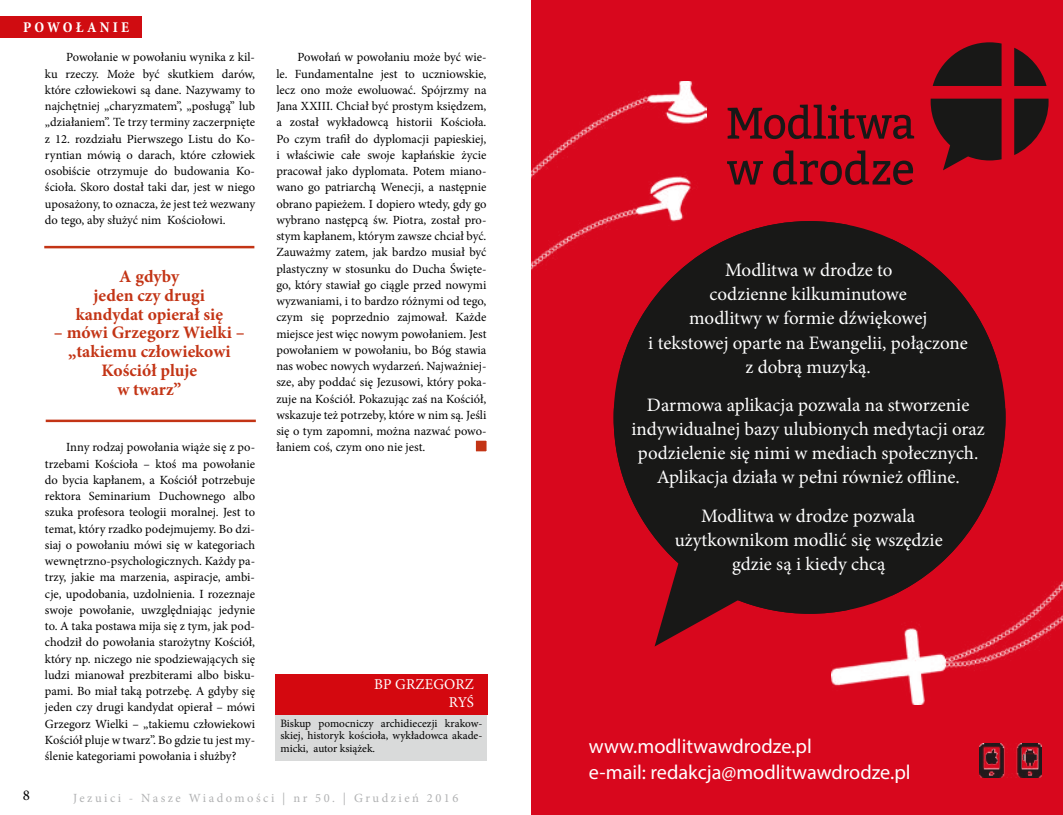
<style>
.page{position:relative;width:1063px;height:815px;background:#fff}
.page>*{position:absolute;margin:0;border:0;box-sizing:border-box;transform-origin:0 0}
.t1{font:20.25px/26.6px "Myriad Pro";color:#fff}
.t2{font:19px/24.1px "Minion Pro";color:#fff;text-align:center}
.t3{font:700 17.5px/18.8px "Minion Pro";color:#c33415;text-align:center}
.t4{font:15px/18px "Minion Pro";letter-spacing:-.005em;color:#fff;text-align:center}
.t5{font:700 condensed 15px "Minion Pro";letter-spacing:.21em;color:#fff}
.t6{font:15px "Minion Pro";color:#000}
.t7{font:12.5px/16.2px "Minion Pro";color:#000;text-align:justify}
.t8{font:12.5px "Minion Pro";letter-spacing:.2em;color:#b1b2b3}
.t9{font:11.25px/12.5px "Minion Pro";color:#000;text-align:justify}
</style>
<div class="page">
<div style="left:0;top:16px;width:142px;height:22px;background:#d00c11"></div>
<div style="left:275px;top:706px;width:212px;height:54px;background:#d9dada"></div>
<div style="left:275px;top:674px;width:213px;height:40px;background:#d4080f"></div>
<hr style="left:44px;top:246px;width:210px;height:2px;background:#c33415">
<hr style="left:46px;top:420px;width:210px;height:2px;background:#c33415">
<div style="left:532px;top:0;width:531px;height:815px;background:#d8071d"></div>
<svg style="left:727px;top:150px;width:186px;height:35px;background:#9e0c1b"></svg>
<svg style="left:728px;top:105px;width:186px;height:34px;background:#950c1a"></svg>
<svg style="left:931px;top:42px;width:118px;height:128px;background:#6c1019"></svg>
<img style="left:980px;top:743px;width:61px;height:35px">
<svg style="left:614px;top:221px;width:392px;height:426px;background:#c3081c"></svg>
<div style="left:614px;top:221px;width:392px;height:393px;background:#181817;border-radius:50%"></div>
<img style="left:532px;top:81px;width:174px;height:264px">
<img style="left:832px;top:561px;width:231px;height:144px">
<svg style="left:475px;top:440px;width:12px;height:12px"></svg>
<p class="t5" style="left:23px;top:17px;width:108px">POWOŁANIE</p>
<p class="t7" style="left:45px;top:49px;width:212px;text-indent:21px">Powołanie w powołaniu wynika z kil&shy;ku rzeczy. Może być skutkiem darów, które człowiekowi są dane. Nazywamy to najchętniej „charyzmatem”, „posługą” lub „działaniem”. Te trzy terminy zaczerpnięte z 12. rozdziału Pierwszego Listu do Ko&shy;ryntian mówią o darach, które człowiek osobiście otrzymuje do budowania Ko&shy;ścioła. Skoro dostał taki dar, jest w niego uposażony, to oznacza, że jest też wezwany do tego, aby służyć nim Kościołowi.</p>
<h3 class="t3" style="left:76px;top:267px;width:149px">A gdyby<br>jeden czy drugi kandydat opierał się</h3>
<h3 class="t3" style="left:54px;top:323px;width:192px">– mówi Grzegorz Wielki – „takiemu człowiekowi<br>Kościół pluje<br>w twarz”</h3>
<p class="t7" style="left:45px;top:439px;width:212px;text-indent:21px">Inny rodzaj powołania wiąże się z po&shy;trzebami Kościoła – ktoś ma powołanie do bycia kapłanem, a Kościół potrzebuje rektora Seminarium Duchownego albo szuka profesora teologii moralnej. Jest to temat, który rzadko podejmujemy. Bo dzi&shy;siaj o powołaniu mówi się w kategoriach wewnętrzno-psychologicznych. Każdy pa&shy;trzy, jakie ma marzenia, aspiracje, ambi&shy;cje, upodobania, uzdolnienia. I rozeznaje swoje powołanie, uwzględniając jedynie to. A taka postawa mija się z tym, jak pod&shy;chodził do powołania starożytny Kościół, który np. niczego nie spodziewających się ludzi mianował prezbiterami albo bisku&shy;pami. Bo miał taką potrzebę. A gdyby się jeden czy drugi kandydat opierał – mówi Grzegorz Wielki – „takiemu człowiekowi Kościół pluje w twarz”. Bo gdzie tu jest my&shy;ślenie kategoriami powołania i służby?</p>
<p class="t7" style="left:276px;top:49px;width:212px;text-indent:21px">Powołań w powołaniu może być wie&shy;le. Fundamentalne jest to uczniowskie, lecz ono może ewoluować. Spójrzmy na Jana XXIII. Chciał być prostym księdzem, a został wykładowcą historii Kościoła.<br>Po czym trafił do dyplomacji papieskiej, i właściwie całe swoje kapłańskie życie pracował jako dyplomata. Potem miano&shy;wano go patriarchą Wenecji, a następnie obrano papieżem. I dopiero wtedy, gdy go wybrano następcą św. Piotra, został pro&shy;stym kapłanem, którym zawsze chciał być.<br>Zauważmy zatem, jak bardzo musiał być plastyczny w stosunku do Ducha Święte&shy;go, który stawiał go ciągle przed nowymi wyzwaniami, i to bardzo różnymi od tego, czym się poprzednio zajmował. Każde miejsce jest więc nowym powołaniem. Jest powołaniem w powołaniu, bo Bóg stawia nas wobec nowych wydarzeń. Najważniej&shy;sze, aby poddać się Jezusowi, który poka&shy;zuje na Kościół. Pokazując zaś na Kościół, wskazuje też potrzeby, które w nim są. Jeśli się o tym zapomni, można nazwać powo&shy;łaniem coś, czym ono nie jest.</p>
<p class="t4" style="left:374px;top:676px;width:43px">Bp Grzeg</p>
<p class="t4" style="left:444px;top:676px;width:30px">orz<br>Ryś</p>
<p class="t9" style="left:280px;top:717px;width:203px">Biskup pomocniczy archidiecezji krakow&shy;skiej, historyk kościoła, wykładowca akade&shy;micki, autor książek.</p>
<p class="t6" style="left:23px;top:785px;width:9px">8</p>
<p class="t8" style="left:73px;top:789px;width:387px">Jezuici - Nasze Wiadomości | nr 50. | Grudzień 2016</p>
<h2 class="t2" style="left:648px;top:258px;width:321px">Modlitwa w drodze to<br>codzienne kilkuminutowe<br>modlitwy w formie dźwiękowej<br>i tekstowej oparte na Ewangelii, połączone z dobrą muzyką.</h2>
<h2 class="t2" style="left:631px;top:393px;width:355px">Darmowa aplikacja pozwala na stworzenie indywidualnej bazy ulubionych medytacji oraz podzielenie się nimi w mediach społecznych.<br>Aplikacja działa w pełni również offline.</h2>
<h2 class="t2" style="left:675px;top:504px;width:269px">Modlitwa w drodze pozwala użytkownikom modlić się wszędzie gdzie są i kiedy chcą</h2>
<h1 class="t1" style="left:589px;top:732px;width:323px">www.modlitwawdrodze.pl<br>e-mail: redakcja@modlitwawdrodze.pl</h1>
</div>
